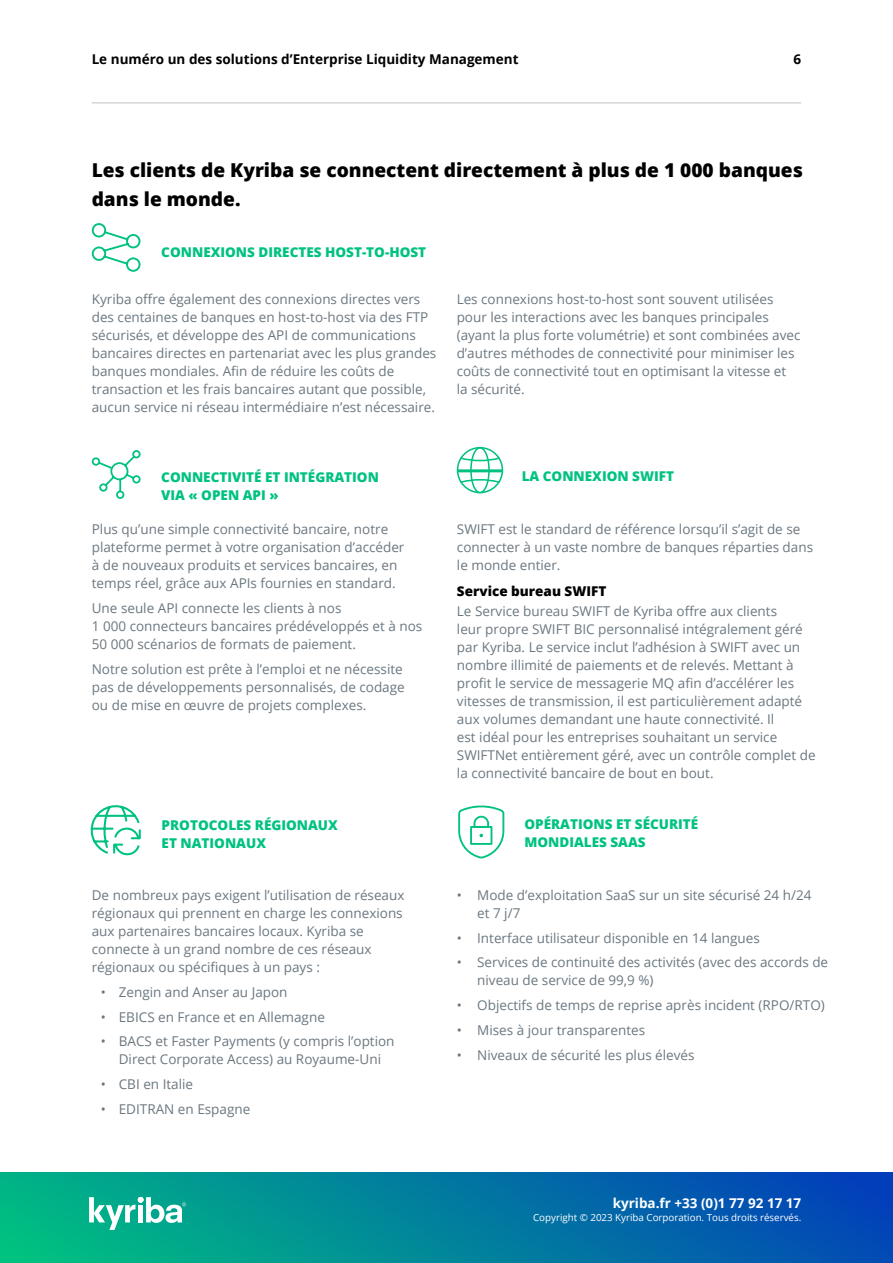
<style>
.page{position:relative;width:893px;height:1263px;background:#fff}
.page>*{position:absolute;margin:0;border:0;box-sizing:border-box;transform-origin:0 0}
.t1{font:800 19.2px/28.8px "Open Sans";color:#000}
.t2{font:13.5px/18px "Open Sans";color:#6b7780}
.t3{font:800 13.5px/18px "Open Sans";color:#00c280}
.t4{font:700 13.5px "Open Sans";color:#000101}
.t5{font:700 13.5px "Open Sans";color:#fff}
.t6{font:800 13.5px "Open Sans";color:#000}
.t7{font:9.75px "Open Sans";color:#fff}
</style>
<div class="page">
<div style="left:0;top:1172px;width:893px;height:91px;background:linear-gradient(to right,#00bc82,#0241b9)"></div>
<svg style="left:89px;top:1197px;width:97px;height:33px"></svg>
<hr style="left:92px;top:103px;width:709px;height:1px;background:#c0c1c0">
<svg style="left:91px;top:223px;width:50px;height:49px"></svg>
<svg style="left:91px;top:450px;width:50px;height:49px"></svg>
<svg style="left:457px;top:447px;width:46px;height:46px"></svg>
<svg style="left:90px;top:805px;width:51px;height:51px"></svg>
<svg style="left:458px;top:805px;width:47px;height:54px"></svg>
<p class="t4" style="left:92px;top:50px;width:428px">Le numéro un des solutions d’Enterprise Liquidity Management</p>
<p class="t4" style="left:794px;top:50px;width:9px">6</p>
<h1 class="t1" style="left:92px;top:155px;width:713px">Les clients de Kyriba se connectent directement à plus de 1 000 banques dans le monde.</h1>
<p class="t3" style="left:161px;top:242px;width:266px">CONNEXIONS DIRECTES HOST-TO-HOST</p>
<p class="t2" style="left:92px;top:289px;width:346px">Kyriba offre également des connexions directes vers des centaines de banques en host-to-host via des FTP sécurisés, et développe des API de communications bancaires directes en partenariat avec les plus grandes banques mondiales. Afin de réduire les coûts de transaction et les frais bancaires autant que possible, aucun service ni réseau intermédiaire n’est nécessaire.</p>
<p class="t2" style="left:457px;top:289px;width:345px">Les connexions host-to-host sont souvent utilisées pour les interactions avec les banques principales (ayant la plus forte volumétrie) et sont combinées avec d’autres méthodes de connectivité pour minimiser les coûts de connectivité tout en optimisant la vitesse et<br>la sécurité.</p>
<p class="t3" style="left:161px;top:467px;width:219px">CONNECTIVITÉ ET INTÉGRATION<br>VIA « OPEN API »</p>
<p class="t3" style="left:522px;top:467px;width:154px">LA CONNEXION SWIFT</p>
<p class="t2" style="left:92px;top:520px;width:314px">Plus qu’une simple connectivité bancaire, notre plateforme permet à votre organisation d’accéder à de nouveaux produits et services bancaires, en temps réel, grâce aux APIs fournies en standard.</p>
<p class="t2" style="left:92px;top:598px;width:332px">Une seule API connecte les clients à nos<br>1 000 connecteurs bancaires prédéveloppés et à nos<br>50 000 scénarios de formats de paiement.</p>
<p class="t2" style="left:92px;top:659px;width:314px">Notre solution est prête à l’emploi et ne nécessite pas de développements personnalisés, de codage ou de mise en œuvre de projets complexes.</p>
<p class="t3" style="left:162px;top:815px;width:178px">PROTOCOLES RÉGIONAUX<br>ET NATIONAUX</p>
<p class="t2" style="left:92px;top:886px;width:314px">De nombreux pays exigent l’utilisation de réseaux régionaux qui prennent en charge les connexions aux partenaires bancaires locaux. Kyriba se connecte à un grand nombre de ces réseaux régionaux ou spécifiques à un pays :</p>
<p class="t2" style="left:101px;top:982px;width:188px">• Zengin and Anser au Japon</p>
<p class="t2" style="left:101px;top:1007px;width:226px">• EBICS en France et en Allemagne</p>
<p class="t2" style="left:101px;top:1032px;width:295px;text-align:center">• BACS et Faster Payments (y compris l’option<br>Direct Corporate Access) au Royaume-Uni</p>
<p class="t2" style="left:101px;top:1075px;width:94px">• CBI en Italie</p>
<p class="t2" style="left:101px;top:1099px;width:151px">• EDITRAN en Espagne</p>
<p class="t2" style="left:457px;top:520px;width:358px">SWIFT est le standard de référence lorsqu’il s’agit de se connecter à un vaste nombre de banques réparties dans le monde entier.</p>
<p class="t6" style="left:457px;top:581px;width:151px">Service bureau SWIFT</p>
<p class="t2" style="left:457px;top:602px;width:360px">Le Service bureau SWIFT de Kyriba offre aux clients<br>leur propre SWIFT BIC personnalisé intégralement géré par Kyriba. Le service inclut l’adhésion à SWIFT avec un nombre illimité de paiements et de relevés. Mettant à profit le service de messagerie MQ afin d’accélérer les vitesses de transmission, il est particulièrement adapté aux volumes demandant une haute connectivité. Il<br>est idéal pour les entreprises souhaitant un service SWIFTNet entièrement géré, avec un contrôle complet de la connectivité bancaire de bout en bout.</p>
<p class="t3" style="left:524px;top:814px;width:175px">OPÉRATIONS ET SÉCURITÉ<br>MONDIALES SAAS</p>
<p class="t2" style="left:477px;top:885px;width:336px;text-indent:-20px">• Mode d’exploitation SaaS sur un site sécurisé 24 h/24 et 7 j/7</p>
<p class="t2" style="left:457px;top:928px;width:304px">• Interface utilisateur disponible en 14 langues</p>
<p class="t2" style="left:477px;top:953px;width:352px;text-indent:-20px">• Services de continuité des activités (avec des accords de niveau de service de 99,9 %)</p>
<p class="t2" style="left:457px;top:996px;width:369px">• Objectifs de temps de reprise après incident (RPO/RTO)</p>
<p class="t2" style="left:457px;top:1020px;width:190px">• Mises à jour transparentes</p>
<p class="t2" style="left:457px;top:1045px;width:239px">• Niveaux de sécurité les plus élevés</p>
<p class="t5" style="left:613px;top:1193px;width:190px">kyriba.fr +33 (0)1 77 92 17 17</p>
<p class="t7" style="left:533px;top:1211px;width:270px">Copyright © 2023 Kyriba Corporation. Tous droits réservés.</p>
</div>
